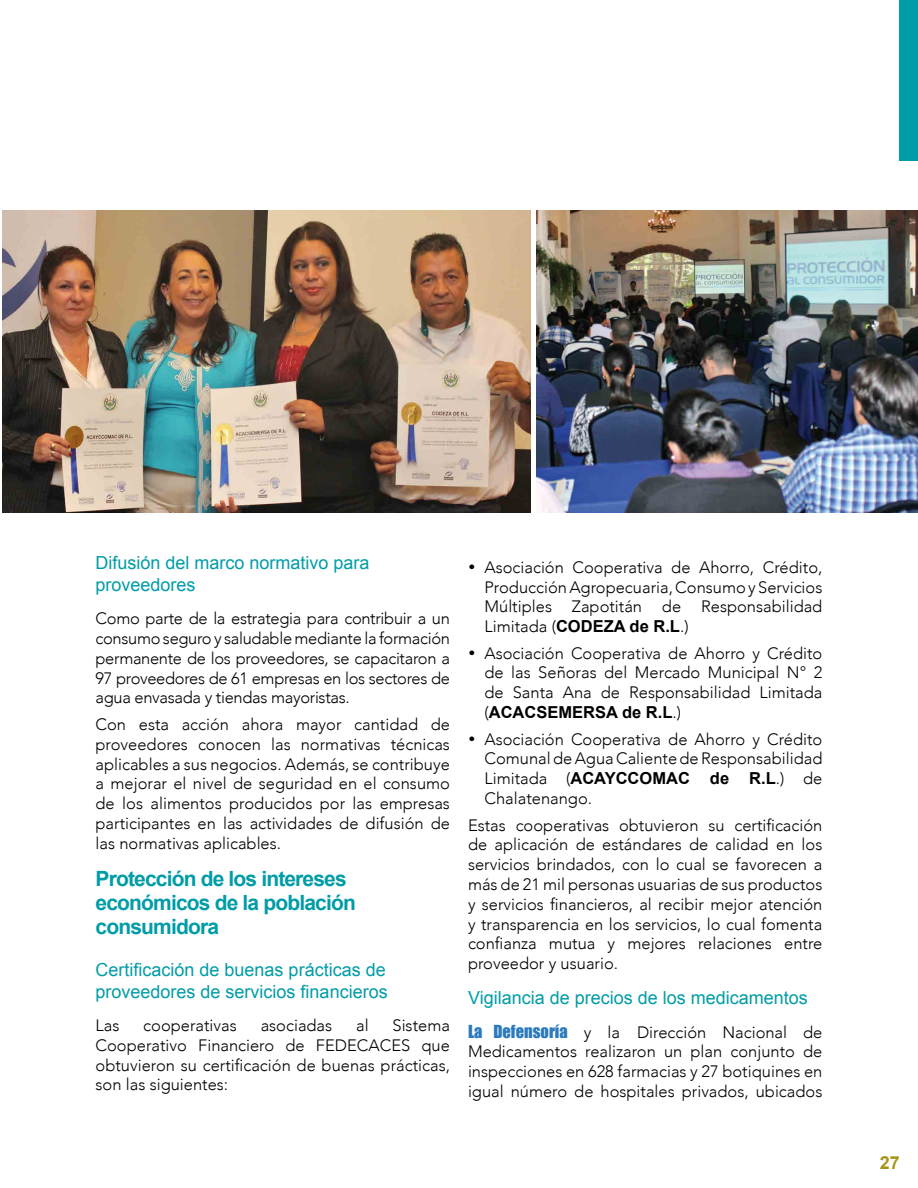
<style>
.page{position:relative;width:918px;height:1188px;background:#fff}
.page>*{position:absolute;margin:0;border:0;box-sizing:border-box;transform-origin:0 0}
.t1{font:700 21px/24px "Arial";letter-spacing:-.04em;color:#009ca7}
.t2{font:18px/21.6px "Arial";color:#009ca7}
.t3{font:700 18px "Arial";color:#a89319}
.t4{font:300 16.5px/19.8px "Avenir";color:#000;text-align:justify}
.t5{font:700 16.5px "Arial";color:#000}
.s1{font-family:"Arial";font-weight:700}
.s2{font-family:"Avenir";font-weight:300}
.s3{font-family:"Impact";font-weight:400;color:#2a7abd}
</style>
<div class="page">
<img style="left:537px;top:211px;width:381px;height:302px">
<img style="left:3px;top:211px;width:527px;height:302px">
<div style="left:900px;top:0;width:18px;height:161px;background:#009ca7"></div>
<p class="t2" style="left:96px;top:552px;width:276px">Difusión del marco normativo para proveedores</p>
<p class="t4" style="left:96px;top:609px;width:356px">Como parte de la estrategia para contribuir a un consumo seguro y saludable mediante la formación permanente de los proveedores, se capacitaron a 97 proveedores de 61 empresas en los sectores de agua envasada y tiendas mayoristas.</p>
<p class="t4" style="left:96px;top:714px;width:356px">Con esta acción ahora mayor cantidad de proveedores conocen las normativas técnicas aplicables a sus negocios. Además, se contribuye a mejorar el nivel de seguridad en el consumo de los alimentos producidos por las empresas participantes en las actividades de difusión de las normativas aplicables.</p>
<p class="t1" style="left:96px;top:868px;width:262px">Protección de los intereses económicos de la población consumidora</p>
<p class="t2" style="left:96px;top:959px;width:294px">Certificación de buenas prácticas de proveedores de servicios financieros</p>
<p class="t4" style="left:96px;top:1015px;width:25px">Las</p>
<p class="t4" style="left:143px;top:1015px;width:95px">cooperativas</p>
<p class="t4" style="left:261px;top:1015px;width:73px">asociadas</p>
<p class="t4" style="left:356px;top:1015px;width:14px">al</p>
<p class="t4" style="left:96px;top:1015px;width:356px;text-indent:297px">Sistema Cooperativo Financiero de FEDECACES que obtuvieron su certificación de buenas prácticas, son las siguientes:</p>
<p class="t4" style="left:485px;top:557px;width:339px;text-indent:-17px">• Asociación Cooperativa de Ahorro, Crédito, Producción Agropecuaria, Consumo y Servicios Múltiples Zapotitán de Responsabilidad Limitada (<span class="s1">CODEZA de R.L</span>.)</p>
<p class="t4" style="left:485px;top:643px;width:339px;text-indent:-17px">• Asociación Cooperativa de Ahorro y Crédito de las Señoras del Mercado Municipal N° 2 de Santa Ana de Responsabilidad Limitada</p>
<p class="t5" style="left:485px;top:701px;width:198px"><span class="s2">(</span>ACACSEMERSA de R.L<span class="s2">.)</span></p>
<p class="t4" style="left:468px;top:729px;width:356px;text-align:right">• Asociación Cooperativa de Ahorro y Crédito<br>Comunal de Agua Caliente de Responsabilidad</p>
<p class="t5" style="left:485px;top:767px;width:339px"><span class="s2">Limitada (</span>ACAYCCOMAC de R.L<span class="s2">.) de</span></p>
<p class="t4" style="left:468px;top:785px;width:356px;line-height:26.5px;text-indent:17px">Chalatenango.<br>Estas cooperativas obtuvieron su certificación</p>
<p class="t4" style="left:468px;top:835px;width:356px">de aplicación de estándares de calidad en los servicios brindados, con lo cual se favorecen a más de 21 mil personas usuarias de sus productos y servicios financieros, al recibir mejor atención y transparencia en los servicios, lo cual fomenta confianza mutua y mejores relaciones entre proveedor y usuario.</p>
<p class="t2" style="left:468px;top:987px;width:341px">Vigilancia de precios de los medicamentos</p>
<p class="t4" style="left:468px;top:1022px;width:356px"><span class="s3">La Defensoría</span> y la Dirección Nacional de Medicamentos realizaron un plan conjunto de inspecciones en 628 farmacias y 27 botiquines en igual número de hospitales privados, ubicados</p>
<p class="t3" style="left:880px;top:1151px;width:22px">27</p>
</div>
